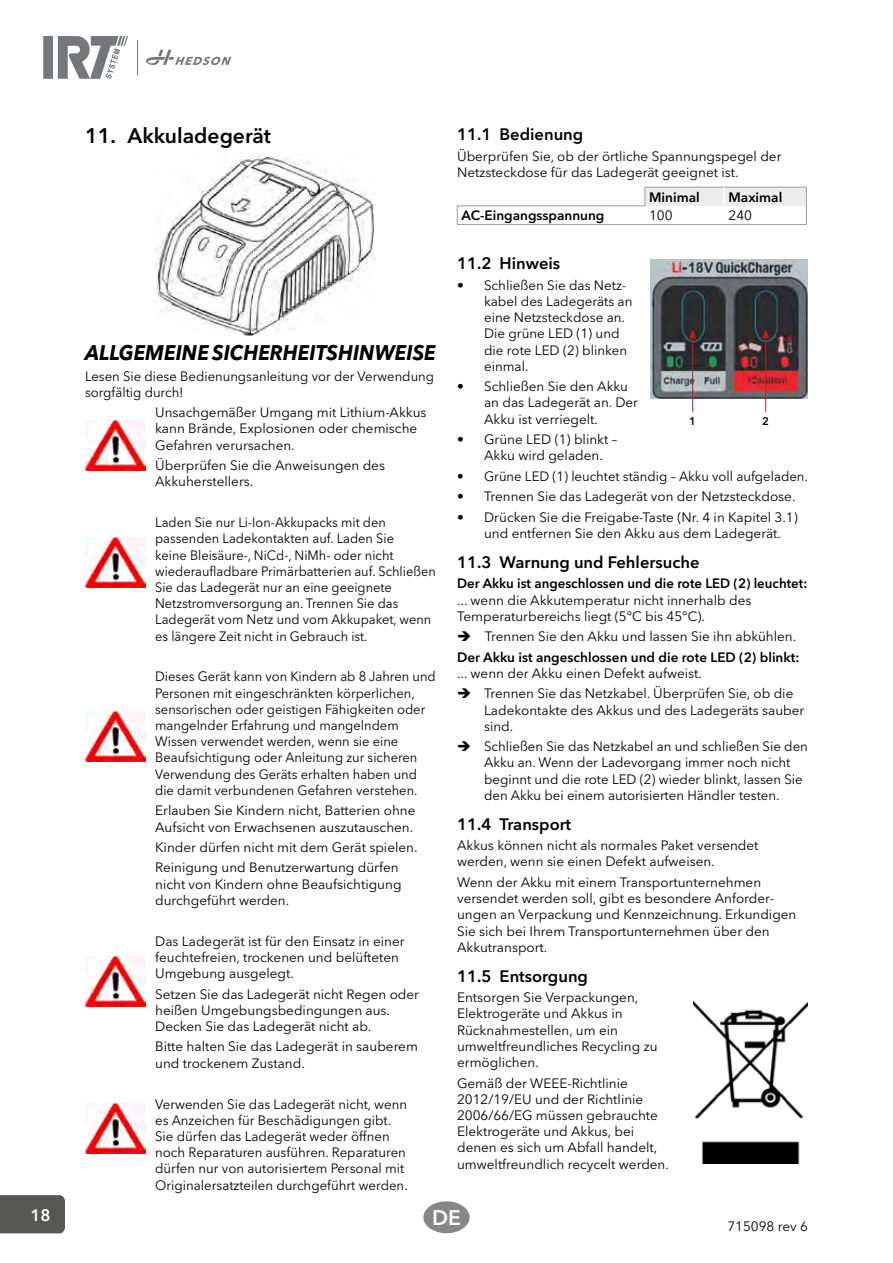
<style>
.page{position:relative;width:893px;height:1263px;background:#fff}
.page>*{position:absolute;margin:0;border:0;box-sizing:border-box;transform-origin:0 0}
.t1{font:italic 700 21px "Avenir Next LT Pro";color:#000;scale:.94 1}
.t2{font:600 21px "Avenir Next LT Pro";color:#000}
.t3{font:600 21px "Avenir Next LT Pro";color:#fff}
.t4{font:600 16.5px "Avenir Next LT Pro";color:#000}
.t5{font:600 16.5px "Avenir Next LT Pro";color:#fff}
.t6{font:13.5px/16.2px "Avenir Next LT Pro";color:#000}
.t7{font:13.5px/16.2px "Avenir Next LT Pro";color:#000;scale:.96 1}
.t8{font:13.5px/16.2px "Avenir Next LT Pro";color:#000;scale:.95 1}
.t9{font:600 13.5px "Avenir Next LT Pro";color:#000}
.t10{font:600 11.1px "Avenir Next LT Pro";color:#000}
</style>
<div class="page">
<div style="left:43px;top:36px;width:10px;height:43px;background:#76777a"></div>
<svg style="left:58px;top:36px;width:173px;height:43px"></svg>
<div style="left:0;top:1195px;width:65px;height:38px;background:#575756"></div>
<div style="left:423px;top:1201px;width:47px;height:32px;background:#878787;border-radius:50%"></div>
<svg style="left:457px;top:187px;width:350px;height:38px"></svg>
<hr style="left:457px;top:224px;width:188px;height:1px;background:#9d9d9c">
<hr style="left:645px;top:224px;width:79px;height:1px;background:#9d9d9c">
<hr style="left:724px;top:224px;width:82px;height:1px;background:#9d9d9c">
<img style="left:155px;top:154px;width:220px;height:182px">
<img style="left:85px;top:421px;width:60px;height:49px">
<img style="left:85px;top:957px;width:60px;height:49px">
<img style="left:85px;top:712px;width:60px;height:50px">
<img style="left:85px;top:538px;width:60px;height:50px">
<img style="left:85px;top:1104px;width:60px;height:49px">
<img style="left:650px;top:260px;width:158px;height:138px">
<hr style="left:692px;top:336px;width:1px;height:76px;background:#cd1719">
<svg style="left:689px;top:329px;width:7px;height:10px"></svg>
<hr style="left:765px;top:336px;width:1px;height:76px;background:#cd1719">
<svg style="left:762px;top:329px;width:7px;height:10px"></svg>
<img style="left:693px;top:1000px;width:115px;height:164px">
<h1 class="t2" style="left:85px;top:123px;width:187px">11. Akkuladegerät</h1>
<h1 class="t1" style="left:85px;top:340px;width:375px">ALLGEMEINE SICHERHEITSHINWEISE</h1>
<p class="t6" style="left:85px;top:368px;width:351px">Lesen Sie diese Bedienungsanleitung vor der Verwendung sorgfältig durch!</p>
<p class="t6" style="left:155px;top:404px;width:273px">Unsachgemäßer Umgang mit Lithium-Akkus kann Brände, Explosionen oder chemische<br>Gefahren verursachen.</p>
<p class="t6" style="left:155px;top:457px;width:231px">Überprüfen Sie die Anweisungen des<br>Akkuherstellers.</p>
<p class="t8" style="left:155px;top:514px;width:297px">Laden Sie nur Li-Ion-Akkupacks mit den passenden Ladekontakten auf. Laden Sie<br>keine Bleisäure-, NiCd-, NiMh- oder nicht wiederaufladbare Primärbatterien auf. Schließen Sie das Ladegerät nur an eine geeignete Netzstromversorgung an. Trennen Sie das Ladegerät vom Netz und vom Akkupaket, wenn es längere Zeit nicht in Gebrauch ist.</p>
<p class="t7" style="left:155px;top:669px;width:294px">Dieses Gerät kann von Kindern ab 8 Jahren und Personen mit eingeschränkten körperlichen, sensorischen oder geistigen Fähigkeiten oder mangelnder Erfahrung und mangelndem Wissen verwendet werden, wenn sie eine Beaufsichtigung oder Anleitung zur sicheren Verwendung des Geräts erhalten haben und die damit verbundenen Gefahren verstehen.</p>
<p class="t6" style="left:155px;top:802px;width:262px">Erlauben Sie Kindern nicht, Batterien ohne<br>Aufsicht von Erwachsenen auszutauschen.</p>
<p class="t6" style="left:155px;top:837px;width:264px;line-height:20.4px">Kinder dürfen nicht mit dem Gerät spielen.<br>Reinigung und Benutzerwartung dürfen</p>
<p class="t6" style="left:155px;top:876px;width:248px">nicht von Kindern ohne Beaufsichtigung durchgeführt werden.</p>
<p class="t6" style="left:155px;top:933px;width:251px">Das Ladegerät ist für den Einsatz in einer feuchtefreien, trockenen und belüfteten<br>Umgebung ausgelegt.</p>
<p class="t6" style="left:155px;top:986px;width:265px">Setzen Sie das Ladegerät nicht Regen oder heißen Umgebungsbedingungen aus.<br>Decken Sie das Ladegerät nicht ab.</p>
<p class="t6" style="left:155px;top:1039px;width:264px">Bitte halten Sie das Ladegerät in sauberem und trockenem Zustand.</p>
<p class="t6" style="left:155px;top:1096px;width:254px">Verwenden Sie das Ladegerät nicht, wenn es Anzeichen für Beschädigungen gibt.<br>Sie dürfen das Ladegerät weder öffnen noch Reparaturen ausführen. Reparaturen dürfen nur von autorisiertem Personal mit Originalersatzteilen durchgeführt werden.</p>
<p class="t4" style="left:457px;top:124px;width:128px">11.1 Bedienung</p>
<p class="t6" style="left:457px;top:148px;width:326px">Überprüfen Sie, ob der örtliche Spannungspegel der<br>Netzsteckdose für das Ladegerät geeignet ist.</p>
<p class="t9" style="left:649px;top:189px;width:52px">Minimal</p>
<p class="t9" style="left:728px;top:189px;width:55px">Maximal</p>
<p class="t9" style="left:461px;top:207px;width:144px">AC-Eingangsspannung</p>
<p class="t6" style="left:649px;top:208px;width:25px">100</p>
<p class="t6" style="left:728px;top:208px;width:25px">240</p>
<p class="t4" style="left:457px;top:253px;width:105px">11.2 Hinweis</p>
<p class="t6" style="left:484px;top:277px;width:150px;text-indent:-27px">• Schließen Sie das Netz&shy;kabel des Ladegeräts an eine Netzsteckdose an.<br>Die grüne LED (1) und die rote LED (2) blinken einmal.</p>
<p class="t6" style="left:484px;top:378px;width:156px;text-indent:-27px">• Schließen Sie den Akku an das Ladegerät an. Der<br>Akku ist verriegelt.</p>
<p class="t6" style="left:484px;top:431px;width:135px;text-indent:-27px">• Grüne LED (1) blinkt –<br>Akku wird geladen.</p>
<p class="t6" style="left:457px;top:468px;width:352px">• Grüne LED (1) leuchtet ständig – Akku voll aufgeladen.</p>
<p class="t6" style="left:457px;top:488px;width:340px">• Trennen Sie das Ladegerät von der Netzsteckdose.</p>
<p class="t6" style="left:484px;top:509px;width:315px;text-indent:-27px">• Drücken Sie die Freigabe-Taste (Nr. 4 in Kapitel 3.1) und entfernen Sie den Akku aus dem Ladegerät.</p>
<p class="t4" style="left:457px;top:552px;width:244px">11.3 Warnung und Fehlersuche</p>
<p class="t9" style="left:457px;top:575px;width:352px">Der Akku ist angeschlossen und die rote LED (2) leuchtet:</p>
<p class="t6" style="left:457px;top:592px;width:296px">... wenn die Akkutemperatur nicht innerhalb des<br>Temperaturbereichs liegt (5°C bis 45°C).</p>
<p class="t6" style="left:485px;top:628px;width:313px">Trennen Sie den Akku und lassen Sie ihn abkühlen.</p>
<p class="t9" style="left:457px;top:649px;width:344px">Der Akku ist angeschlossen und die rote LED (2) blinkt:</p>
<p class="t6" style="left:484px;top:663px;width:311px;line-height:20.4px;text-indent:-27px">... wenn der Akku einen Defekt aufweist.<br>Trennen Sie das Netzkabel. Überprüfen Sie, ob die</p>
<p class="t6" style="left:484px;top:702px;width:322px">Ladekontakte des Akkus und des Ladegeräts sauber sind.</p>
<p class="t6" style="left:484px;top:738px;width:325px">Schließen Sie das Netzkabel an und schließen Sie den Akku an. Wenn der Ladevorgang immer noch nicht beginnt und die rote LED (2) wieder blinkt, lassen Sie den Akku bei einem autorisierten Händler testen.</p>
<p class="t4" style="left:457px;top:814px;width:116px">11.4 Transport</p>
<p class="t6" style="left:457px;top:837px;width:303px">Akkus können nicht als normales Paket versendet werden, wenn sie einen Defekt aufweisen.</p>
<p class="t6" style="left:457px;top:874px;width:341px">Wenn der Akku mit einem Transportunternehmen versendet werden soll, gibt es besondere Anforder&shy;ungen an Verpackung und Kennzeichnung. Erkundigen Sie sich bei Ihrem Transportunternehmen über den Akkutransport.</p>
<p class="t4" style="left:457px;top:966px;width:132px">11.5 Entsorgung</p>
<p class="t6" style="left:457px;top:989px;width:202px">Entsorgen Sie Verpackungen,<br>Elektrogeräte und Akkus in<br>Rücknahmestellen, um ein umweltfreundliches Recycling zu ermöglichen.</p>
<p class="t6" style="left:457px;top:1075px;width:213px">Gemäß der WEEE-Richtlinie<br>2012/19/EU und der Richtlinie<br>2006/66/EG müssen gebrauchte<br>Elektrogeräte und Akkus, bei denen es sich um Abfall handelt, umweltfreundlich recycelt werden.</p>
<p class="t10" style="left:689px;top:415px;width:8px">1</p>
<p class="t10" style="left:762px;top:415px;width:8px">2</p>
<p class="t5" style="left:31px;top:1205px;width:22px">18</p>
<h1 class="t3" style="left:432px;top:1205px;width:30px">DE</h1>
<p class="t6" style="left:727px;top:1218px;width:82px">715098 rev 6</p>
</div>
